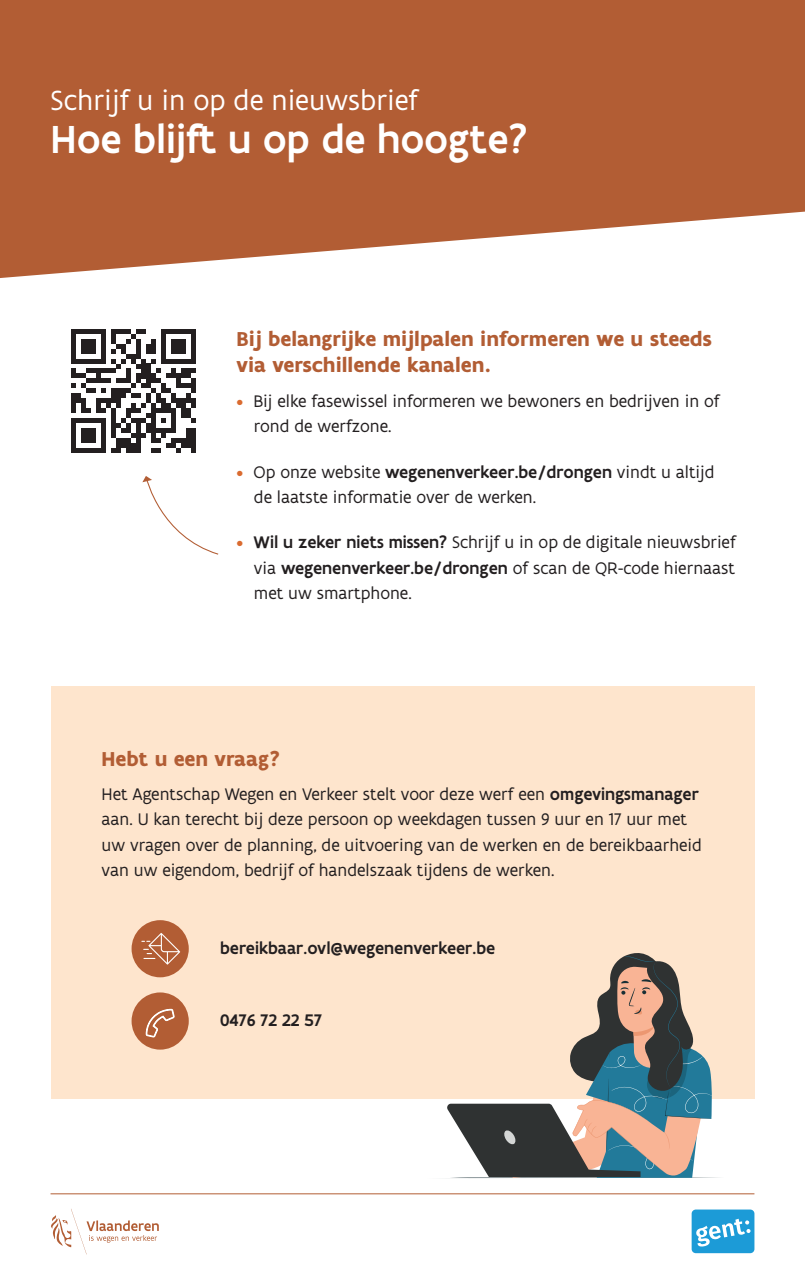
<style>
.page{position:relative;width:805px;height:1281px;background:#fff}
.page>*{position:absolute;margin:0;border:0;box-sizing:border-box;transform-origin:0 0}
.t1{font:500 42px "Flanders Art Sans";color:#fff}
.t2{font:29.7px "Flanders Art Sans";color:#fff}
.t3{font:700 21.6px/26px "Flanders Art Sans";color:#b25d34}
.t4{font:18px/25.2px "Flanders Art Sans";color:#231f20}
.t5{font:500 18px "Flanders Art Sans";color:#231f20}
.s1{color:#da6b30}
.s2{font-weight:500}
</style>
<div class="page">
<svg style="left:0;top:0;width:804px;height:278px;background:#bb704c"></svg>
<svg style="left:691px;top:1209px;width:63px;height:44px;background:#44acde"></svg>
<hr style="left:51px;top:1193px;width:703px;height:1px;background:#b25d34">
<svg style="left:51px;top:1209px;width:108px;height:45px"></svg>
<div style="left:51px;top:686px;width:703px;height:412px;background:#fee5cd"></div>
<div style="left:131px;top:920px;width:58px;height:57px;background:#b25d34;border-radius:50%"></div>
<div style="left:131px;top:992px;width:58px;height:57px;background:#b25d34;border-radius:50%"></div>
<svg style="left:397px;top:953px;width:327px;height:225px"></svg>
<svg style="left:145px;top:1008px;width:29px;height:30px"></svg>
<svg style="left:141px;top:933px;width:39px;height:31px"></svg>
<svg style="left:71px;top:329px;width:125px;height:124px"></svg>
<div style="left:191px;top:428px;width:5px;height:15px;background:#231f20"></div>
<div style="left:191px;top:443px;width:5px;height:10px;background:#231f20"></div>
<svg style="left:142px;top:476px;width:77px;height:79px"></svg>
<h2 class="t2" style="left:51px;top:82px;width:369px">Schrijf u in op de nieuwsbrief</h2>
<h1 class="t1" style="left:51px;top:113px;width:478px">Hoe blijft u op de hoogte?</h1>
<p class="t3" style="left:236px;top:326px;width:477px">Bij belangrijke mijlpalen informeren we u steeds via verschillende kanalen.</p>
<p class="t4" style="left:254px;top:388px;width:467px;text-indent:-17px"><span class="s1">•</span> Bij elke fasewissel informeren we bewoners en bedrijven in of rond de werfzone.</p>
<p class="t4" style="left:254px;top:459px;width:462px;text-indent:-17px"><span class="s1">•</span> Op onze website <span class="s2">wegenenverkeer.be/drongen</span> vindt u altijd de laatste informatie over de werken.</p>
<p class="t4" style="left:254px;top:529px;width:483px;text-align:justify;text-indent:-17px"><span class="s1">•</span> <span class="s2">Wil u zeker niets missen?</span> Schrijf u in op de digitale nieuwsbrief via <span class="s2">wegenenverkeer.be/drongen</span> of scan de QR-code hiernaast met uw smartphone.</p>
<p class="t3" style="left:102px;top:746px;width:180px">Hebt u een vraag?</p>
<p class="t4" style="left:102px;top:781px;width:601px">Het Agentschap Wegen en Verkeer stelt voor deze werf een <span class="s2">omgevingsmanager </span>aan. U kan terecht bij deze persoon op weekdagen tussen 9 uur en 17 uur met uw vragen over de planning, de uitvoering van de werken en de bereikbaarheid van uw eigendom, bedrijf of handelszaak tijdens de werken.</p>
<p class="t5" style="left:220px;top:936px;width:276px">bereikbaar.ovl@wegenenverkeer.be</p>
<p class="t5" style="left:220px;top:1009px;width:103px">0476 72 22 57</p>
</div>
